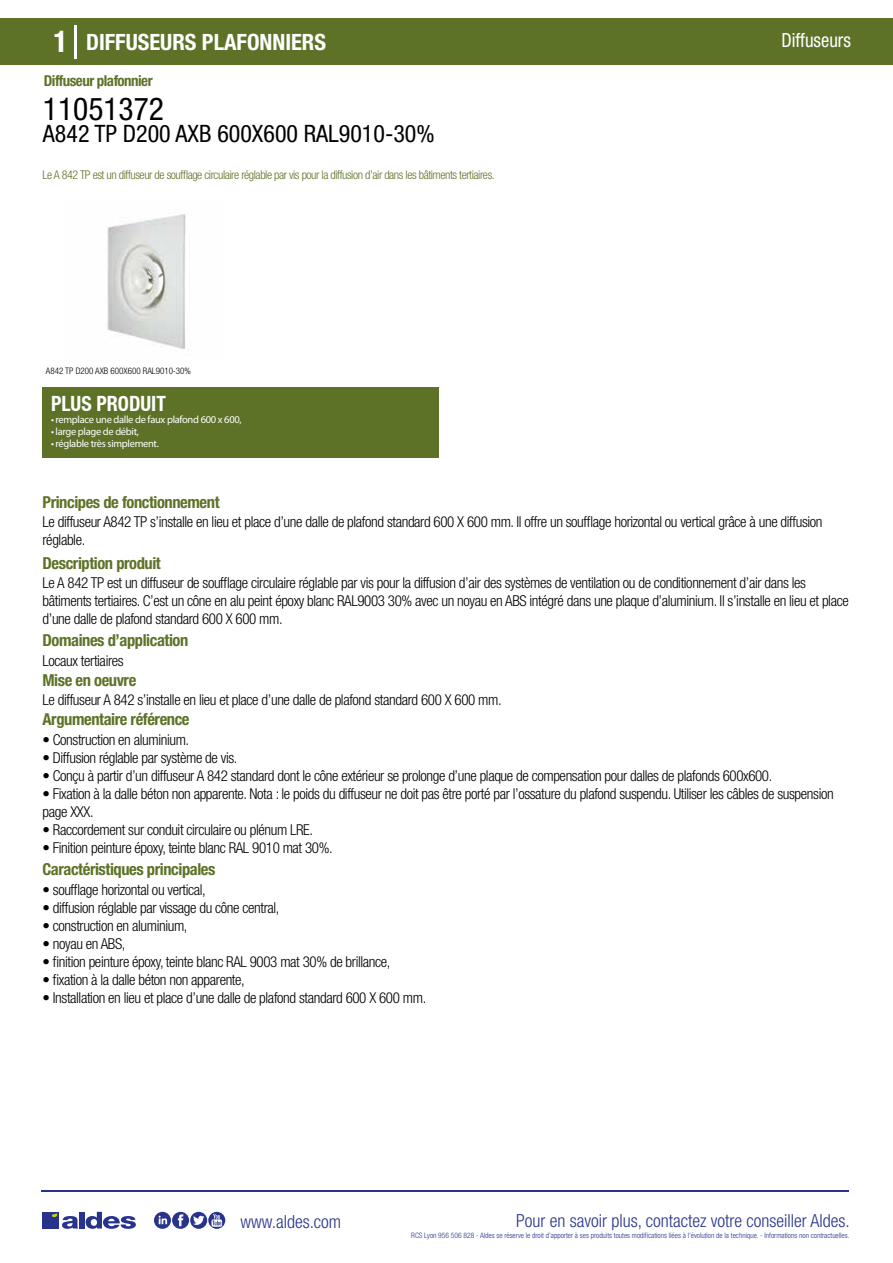
<style>
.page{position:relative;width:893px;height:1263px;background:#fff}
.page>*{position:absolute;margin:0;border:0;box-sizing:border-box;transform-origin:0 0}
.t1{font:condensed 31.5px "Helvetica Neue LT Std";color:#000}
.t2{font:condensed 24px "Helvetica Neue LT Std";color:#000}
.t3{font:700 condensed 22.5px "Helvetica Neue LT Std";color:#fff}
.t4{font:700 condensed 21px "Helvetica Neue";color:#fff;scale:.95 1}
.t5{font:condensed 19.5px "Helvetica Neue LT Std";color:#fff;scale:.95 1}
.t6{font:300 condensed 18px "Helvetica Neue";color:#28348b}
.t7{font:700 condensed 16.5px "Helvetica Neue LT Std";letter-spacing:-.025em;color:#5d7227}
.t8{font:300 condensed 15px/18px "Helvetica Neue LT Std";letter-spacing:-.025em;color:#000}
.t9{font:700 condensed 15px "Helvetica Neue LT Std";letter-spacing:-.035em;color:#5d7227}
.t10{font:300 condensed 12px "Helvetica Neue LT Std";letter-spacing:-.035em;color:#5d7227}
.t11{font:10.5px "Myriad Pro";letter-spacing:-.03em;color:#fff}
.t12{font:300 condensed 9px "Helvetica Neue";color:#000}
.t13{font:300 condensed 7.5px "Helvetica Neue";color:#28348b}
.s1{font-size:30px}
</style>
<div class="page">
<div style="left:0;top:18px;width:893px;height:46px;background:#5d7227"></div>
<div style="left:43px;top:387px;width:396px;height:70px;background:#5d7227"></div>
<hr style="left:74px;top:25px;width:2px;height:33px;background:#fff">
<svg style="left:107px;top:214px;width:79px;height:136px;background:#dbdddb"></svg>
<hr style="left:41px;top:1190px;width:808px;height:1px;background:#28348b">
<svg style="left:154px;top:1212px;width:71px;height:17px"></svg>
<div style="left:42px;top:1212px;width:17px;height:16px;background:#28348b"></div>
<div style="left:79px;top:1212px;width:5px;height:16px;background:#28348b"></div>
<svg style="left:86px;top:1212px;width:50px;height:17px"></svg>
<svg style="left:52px;top:1213px;width:26px;height:16px"></svg>
<h3 class="t3" style="left:54px;top:28px;width:274px"><span class="s1">1</span> DIFFUSEURS PLAFONNIERS</h3>
<h3 class="t5" style="left:781px;top:29px;width:75px">Diffuseurs</h3>
<p class="t9" style="left:44px;top:71px;width:110px">Diffuseur plafonnier</p>
<h1 class="t1" style="left:43px;top:91px;width:122px">11051372</h1>
<h2 class="t2" style="left:43px;top:120px;width:393px">A842 TP D200 AXB 600X600 RAL9010-30%</h2>
<p class="t10" style="left:43px;top:167px;width:454px">Le A 842 TP est un diffuseur de soufflage circulaire réglable par vis pour la diffusion d’air dans les bâtiments tertiaires.</p>
<p class="t12" style="left:46px;top:365px;width:60px">Diffuseur A 842TP</p>
<p class="t12" style="left:46px;top:365px;width:147px">A842 TP D200 AXB 600X600 RAL9010-30%</p>
<h3 class="t4" style="left:51px;top:391px;width:122px">PLUS PRODUIT</h3>
<p class="t11" style="left:51px;top:413px;width:192px">• remplace une dalle de faux plafond 600 x 600,</p>
<p class="t11" style="left:51px;top:425px;width:90px">• large plage de débit,</p>
<p class="t11" style="left:51px;top:437px;width:109px">• réglable très simplement.</p>
<p class="t7" style="left:43px;top:492px;width:179px">Principes de fonctionnement</p>
<p class="t8" style="left:43px;top:513px;width:781px">Le diffuseur A842 TP s’installe en lieu et place d’une dalle de plafond standard 600 X 600 mm. Il offre un soufflage horizontal ou vertical grâce à une diffusion réglable.</p>
<p class="t8" style="left:43px;top:573px;width:808px">Le A 842 TP est un diffuseur de soufflage circulaire réglable par vis pour la diffusion d’air des systèmes de ventilation ou de conditionnement d’air dans les bâtiments tertiaires. C’est un cône en alu peint époxy blanc RAL9003 30% avec un noyau en ABS intégré dans une plaque d’aluminium. Il s’installe en lieu et place d’une dalle de plafond standard 600 X 600 mm.</p>
<p class="t8" style="left:43px;top:651px;width:83px">Locaux tertiaires</p>
<p class="t8" style="left:43px;top:691px;width:461px">Le diffuseur A 842 s’installe en lieu et place d’une dalle de plafond standard 600 X 600 mm.</p>
<p class="t7" style="left:43px;top:553px;width:120px">Description produit</p>
<p class="t7" style="left:43px;top:630px;width:147px">Domaines d’application</p>
<p class="t7" style="left:43px;top:670px;width:95px">Mise en oeuvre</p>
<p class="t7" style="left:43px;top:709px;width:149px">Argumentaire référence</p>
<p class="t8" style="left:43px;top:730px;width:148px">• Construction en aluminium.</p>
<p class="t8" style="left:43px;top:748px;width:196px">• Diffusion réglable par système de vis.</p>
<p class="t8" style="left:43px;top:766px;width:731px">• Conçu à partir d’un diffuseur A 842 standard dont le cône extérieur se prolonge d’une plaque de compensation pour dalles de plafonds 600x600.</p>
<p class="t8" style="left:43px;top:784px;width:793px">• Fixation à la dalle béton non apparente. Nota : le poids du diffuseur ne doit pas être porté par l’ossature du plafond suspendu. Utiliser les câbles de suspension page XXX.</p>
<p class="t8" style="left:43px;top:820px;width:272px">• Raccordement sur conduit circulaire ou plénum LRE.</p>
<p class="t8" style="left:43px;top:838px;width:292px">• Finition peinture époxy, teinte blanc RAL 9010 mat 30%.</p>
<p class="t7" style="left:43px;top:860px;width:174px">Caractéristiques principales</p>
<p class="t8" style="left:43px;top:880px;width:165px">• soufflage horizontal ou vertical,</p>
<p class="t8" style="left:43px;top:898px;width:239px">• diffusion réglable par vissage du cône central,</p>
<p class="t8" style="left:43px;top:916px;width:147px">• construction en aluminium,</p>
<p class="t8" style="left:43px;top:934px;width:84px">• noyau en ABS,</p>
<p class="t8" style="left:43px;top:952px;width:349px">• finition peinture époxy, teinte blanc RAL 9003 mat 30% de brillance,</p>
<p class="t8" style="left:43px;top:970px;width:204px">• fixation à la dalle béton non apparente,</p>
<p class="t8" style="left:43px;top:988px;width:385px">• Installation en lieu et place d’une dalle de plafond standard 600 X 600 mm.</p>
<p class="t6" style="left:240px;top:1211px;width:102px">www.aldes.com</p>
<p class="t6" style="left:516px;top:1211px;width:335px">Pour en savoir plus, contactez votre conseiller Aldes.</p>
<p class="t13" style="left:411px;top:1230px;width:440px">RCS Lyon 956 506 828 - Aldes se réserve le droit d’apporter à ses produits toutes modifications liées à l’évolution de la technique. - Informations non contractuelles.</p>
</div>
